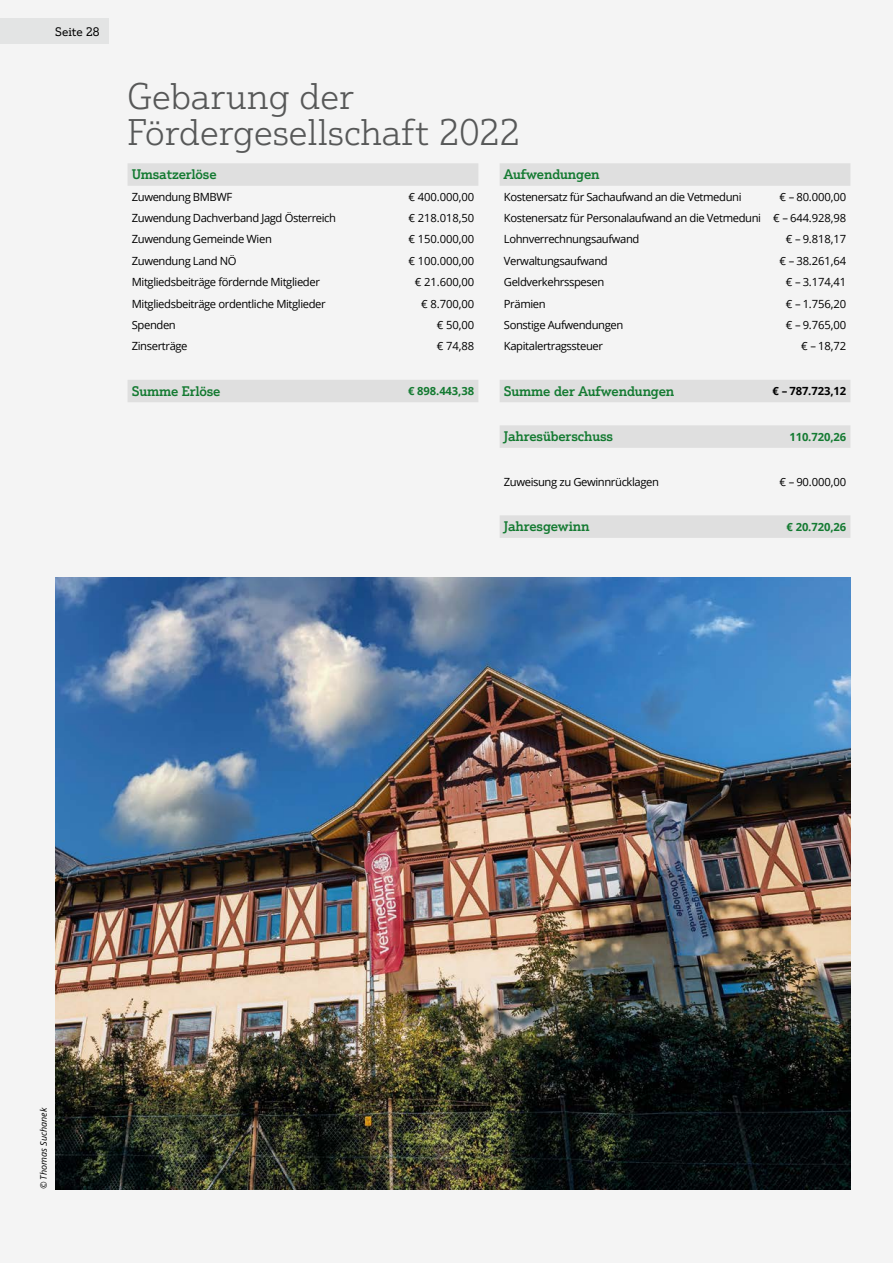
<style>
.page{position:relative;width:893px;height:1263px;background:#f4f4f4}
.page>*{position:absolute;margin:0;border:0;box-sizing:border-box;transform-origin:0 0}
.t1{font:300 36px/36px "Justus Pro";color:#575858}
.t2{font:500 13.5px "Justus Pro";letter-spacing:-.01em;color:#137a31}
.t3{font:12px "Justus Pro";color:#000}
.t4{font:11.25px/21.3px "Open Sans";letter-spacing:-.035em;color:#000;text-align:justify}
.t5{font:700 11.25px "Open Sans";letter-spacing:-.01em;color:#137a31}
.t6{font:700 11.25px "Open Sans";letter-spacing:-.01em;color:#000}
.t7{font:italic 9px "Open Sans";color:#000}
</style>
<div class="page">
<svg style="left:128px;top:163px;width:350px;height:239px"></svg>
<svg style="left:500px;top:163px;width:350px;height:375px"></svg>
<img style="left:55px;top:577px;width:795px;height:612px">
<div style="left:0;top:18px;width:108px;height:26px;background:#e3e4e4"></div>
<p class="t3" style="left:55px;top:25px;width:46px">Seite 28</p>
<h1 class="t1" style="left:128px;top:78px;width:394px">Gebarung der<br>Fördergesellschaft 2022</h1>
<p class="t2" style="left:132px;top:166px;width:86px">Umsatzerlöse</p>
<p class="t4" style="left:132px;top:186px;width:102px">Zuwendung BMBWF</p>
<p class="t4" style="left:409px;top:186px;width:67px">€ 400.000,00</p>
<p class="t4" style="left:132px;top:207px;width:206px">Zuwendung Dachverband Jagd Österreich</p>
<p class="t4" style="left:409px;top:207px;width:67px">€ 218.018,50</p>
<p class="t4" style="left:132px;top:228px;width:142px">Zuwendung Gemeinde Wien</p>
<p class="t4" style="left:409px;top:228px;width:67px">€ 150.000,00</p>
<p class="t4" style="left:132px;top:250px;width:106px">Zuwendung Land NÖ</p>
<p class="t4" style="left:409px;top:250px;width:67px">€ 100.000,00</p>
<p class="t4" style="left:132px;top:271px;width:190px">Mitgliedsbeiträge fördernde Mitglieder</p>
<p class="t4" style="left:415px;top:271px;width:61px">€ 21.600,00</p>
<p class="t4" style="left:132px;top:293px;width:195px">Mitgliedsbeiträge ordentliche Mitglieder</p>
<p class="t4" style="left:421px;top:293px;width:54px">€ 8.700,00</p>
<p class="t4" style="left:132px;top:314px;width:46px">Spenden</p>
<p class="t4" style="left:437px;top:314px;width:39px">€ 50,00</p>
<p class="t4" style="left:132px;top:335px;width:57px">Zinserträge</p>
<p class="t4" style="left:437px;top:335px;width:39px">€ 74,88</p>
<p class="t2" style="left:132px;top:382px;width:90px">Summe Erlöse</p>
<p class="t5" style="left:408px;top:383px;width:67px">€ 898.443,38</p>
<p class="t2" style="left:504px;top:166px;width:97px">Aufwendungen</p>
<p class="t4" style="left:504px;top:186px;width:239px">Kostenersatz für Sachaufwand an die Vetmeduni</p>
<p class="t4" style="left:504px;top:186px;width:344px;text-indent:275px">€ – 80.000,00<br>Kostenersatz für Personalaufwand an die Vetmeduni € – 644.928,98<br>Lohnverrechnungsaufwand</p>
<p class="t4" style="left:786px;top:228px;width:62px">€ – 9.818,17</p>
<p class="t4" style="left:504px;top:250px;width:105px">Verwaltungsaufwand</p>
<p class="t4" style="left:779px;top:250px;width:68px">€ – 38.261,64</p>
<p class="t4" style="left:504px;top:271px;width:102px">Geldverkehrsspesen</p>
<p class="t4" style="left:786px;top:271px;width:62px">€ – 3.174,41</p>
<p class="t4" style="left:504px;top:293px;width:43px">Prämien</p>
<p class="t4" style="left:786px;top:293px;width:62px">€ – 1.756,20</p>
<p class="t4" style="left:504px;top:314px;width:121px">Sonstige Aufwendungen</p>
<p class="t4" style="left:786px;top:314px;width:62px">€ – 9.765,00</p>
<p class="t4" style="left:504px;top:335px;width:101px">Kapitalertragssteuer</p>
<p class="t4" style="left:801px;top:335px;width:47px">€ – 18,72</p>
<p class="t2" style="left:504px;top:382px;width:172px">Summe der Aufwendungen</p>
<p class="t6" style="left:773px;top:383px;width:75px">€ – 787.723,12</p>
<p class="t2" style="left:504px;top:428px;width:111px">Jahresüberschuss</p>
<p class="t5" style="left:789px;top:429px;width:58px">110.720,26</p>
<p class="t4" style="left:504px;top:471px;width:157px">Zuweisung zu Gewinnrücklagen</p>
<p class="t4" style="left:779px;top:471px;width:68px">€ – 90.000,00</p>
<p class="t2" style="left:504px;top:518px;width:87px">Jahresgewinn</p>
<p class="t5" style="left:787px;top:519px;width:61px">€ 20.720,26</p>
<p class="t7" style="left:37px;top:1189px;width:83px;rotate:-90deg">© Thomas Suchanek</p>
</div>
